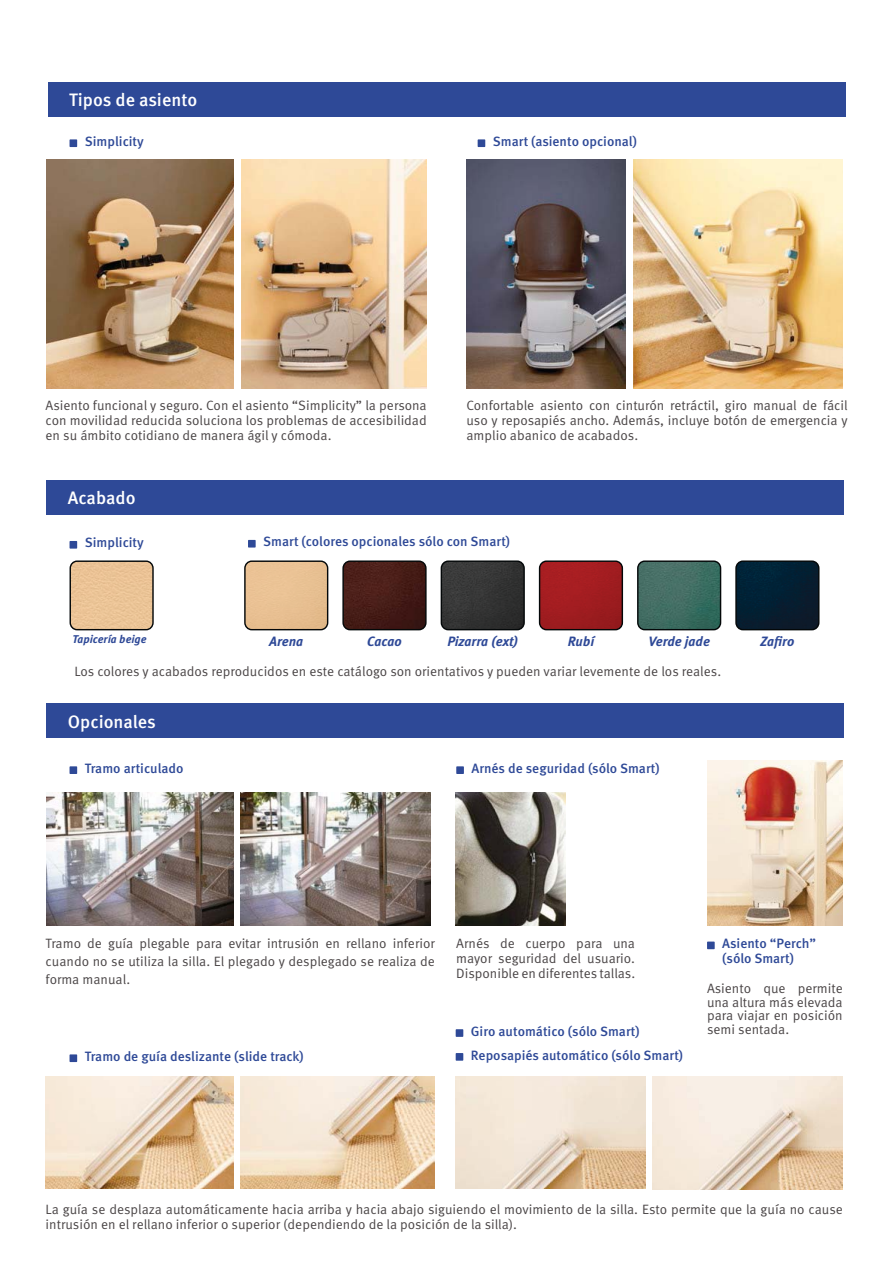
<style>
.page{position:relative;width:893px;height:1263px;background:#fff}
.page>*{position:absolute;margin:0;border:0;box-sizing:border-box;transform-origin:0 0}
.t1{font:500 18px "Meta Pro";color:#fff}
.t2{font:13.5px/15px "Meta Pro";color:#4a4546;text-align:justify}
.t3{font:500 13.5px/23.9px "Meta Pro";color:#2e4997}
.t4{font:italic 700 13.5px "Meta Pro";color:#2e4997}
.t5{font:italic 700 11.25px "Meta Pro";color:#2e4997}
</style>
<div class="page">
<div style="left:47px;top:704px;width:797px;height:34px;background:#2e4997"></div>
<div style="left:47px;top:480px;width:797px;height:34px;background:#2e4997"></div>
<div style="left:48px;top:83px;width:797px;height:34px;background:#2e4997"></div>
<div style="left:70px;top:766px;width:7px;height:8px;background:#2e4997"></div>
<div style="left:456px;top:1029px;width:7px;height:8px;background:#2e4997"></div>
<div style="left:456px;top:1053px;width:7px;height:8px;background:#2e4997"></div>
<div style="left:707px;top:941px;width:8px;height:8px;background:#2e4997"></div>
<div style="left:70px;top:541px;width:7px;height:8px;background:#2e4997"></div>
<div style="left:70px;top:139px;width:7px;height:8px;background:#2e4997"></div>
<div style="left:478px;top:139px;width:7px;height:8px;background:#2e4997"></div>
<div style="left:248px;top:540px;width:8px;height:7px;background:#2e4997"></div>
<div style="left:70px;top:1054px;width:7px;height:8px;background:#2e4997"></div>
<div style="left:70px;top:561px;width:83px;height:69px;background:#ebc396;border-radius:7px"></div>
<div style="left:70px;top:560px;width:84px;height:70px;border:1px solid #040809;border-radius:7px"></div>
<div style="left:245px;top:561px;width:83px;height:69px;background:#e9c193;border-radius:7px"></div>
<div style="left:244px;top:560px;width:84px;height:70px;border:1px solid #040809;border-radius:7px"></div>
<img style="left:441px;top:561px;width:83px;height:69px;border-radius:7px">
<div style="left:441px;top:560px;width:84px;height:70px;border:1px solid #040809;border-radius:7px"></div>
<img style="left:638px;top:561px;width:83px;height:69px;border-radius:7px">
<div style="left:637px;top:560px;width:84px;height:70px;border:1px solid #040809;border-radius:7px"></div>
<img style="left:343px;top:561px;width:83px;height:69px;border-radius:7px">
<div style="left:342px;top:560px;width:85px;height:70px;border:1px solid #040809;border-radius:7px"></div>
<img style="left:540px;top:561px;width:82px;height:69px;border-radius:7px">
<div style="left:539px;top:560px;width:84px;height:70px;border:1px solid #040809;border-radius:7px"></div>
<img style="left:736px;top:561px;width:83px;height:69px;border-radius:7px">
<div style="left:735px;top:560px;width:84px;height:70px;border:1px solid #040809;border-radius:7px"></div>
<div style="left:456px;top:766px;width:8px;height:8px;background:#2e4997"></div>
<img style="left:47px;top:792px;width:187px;height:134px">
<img style="left:240px;top:792px;width:190px;height:134px">
<img style="left:46px;top:1076px;width:188px;height:113px">
<img style="left:456px;top:1076px;width:189px;height:113px">
<img style="left:240px;top:1076px;width:195px;height:113px">
<img style="left:653px;top:1076px;width:190px;height:113px">
<img style="left:47px;top:159px;width:187px;height:229px">
<img style="left:241px;top:159px;width:186px;height:229px">
<img style="left:466px;top:159px;width:160px;height:229px">
<img style="left:634px;top:159px;width:209px;height:229px">
<img style="left:456px;top:792px;width:109px;height:134px">
<img style="left:708px;top:760px;width:135px;height:166px">
<h1 class="t1" style="left:69px;top:94px;width:130px">Tipos de asiento</h1>
<p class="t3" style="left:85px;top:131px;width:61px">Simplicity</p>
<p class="t3" style="left:493px;top:131px;width:146px">Smart (asiento opcional)</p>
<p class="t2" style="left:46px;top:399px;width:383px">Asiento funcional y seguro. Con el asiento “Simplicity” la persona con movilidad reducida soluciona los problemas de accesibilidad en su ámbito cotidiano de manera ágil y cómoda.</p>
<p class="t2" style="left:466px;top:399px;width:383px">Confortable asiento con cinturón retráctil, giro manual de fácil uso y reposapiés ancho. Además, incluye botón de emergencia y amplio abanico de acabados.</p>
<h1 class="t1" style="left:68px;top:491px;width:69px">Acabado</h1>
<p class="t3" style="left:85px;top:532px;width:61px">Simplicity</p>
<p class="t5" style="left:72px;top:635px;width:76px">Tapicería beige</p>
<p class="t3" style="left:263px;top:531px;width:249px">Smart (colores opcionales sólo con Smart)</p>
<p class="t4" style="left:269px;top:636px;width:36px">Arena</p>
<p class="t4" style="left:447px;top:636px;width:72px">Pizarra (ext)</p>
<p class="t4" style="left:760px;top:636px;width:36px">Zafiro</p>
<p class="t4" style="left:568px;top:636px;width:28px">Rubí</p>
<p class="t4" style="left:367px;top:636px;width:36px">Cacao</p>
<p class="t4" style="left:648px;top:636px;width:63px">Verde jade</p>
<p class="t2" style="left:74px;top:665px;width:648px">Los colores y acabados reproducidos en este catálogo son orientativos y pueden variar levemente de los reales.</p>
<h1 class="t1" style="left:68px;top:715px;width:90px">Opcionales</h1>
<p class="t3" style="left:85px;top:758px;width:100px">Tramo articulado</p>
<p class="t3" style="left:471px;top:758px;width:190px">Arnés de seguridad (sólo Smart)</p>
<p class="t2" style="left:46px;top:936px;width:391px;line-height:18px">Tramo de guía plegable para evitar intrusión en rellano inferior cuando no se utiliza la silla. El plegado y desplegado se realiza de forma manual.</p>
<p class="t2" style="left:456px;top:937px;width:180px">Arnés de cuerpo para una mayor seguridad del usuario.<br>Disponible en diferentes tallas.</p>
<p class="t3" style="left:85px;top:1046px;width:221px">Tramo de guía deslizante (slide track)</p>
<p class="t3" style="left:471px;top:1021px;width:214px">Giro automático (sólo Smart)<br>Reposapiés automático (sólo Smart)</p>
<p class="t3" style="left:722px;top:937px;width:95px;line-height:15px">Asiento “Perch” (sólo Smart)</p>
<p class="t2" style="left:707px;top:983px;width:137px;line-height:13.5px">Asiento que permite una altura más elevada para viajar en posición semi sentada.</p>
<p class="t2" style="left:46px;top:1203px;width:799px">La guía se desplaza automáticamente hacia arriba y hacia abajo siguiendo el movimiento de la silla. Esto permite que la guía no cause intrusión en el rellano inferior o superior (dependiendo de la posición de la silla).</p>
</div>
